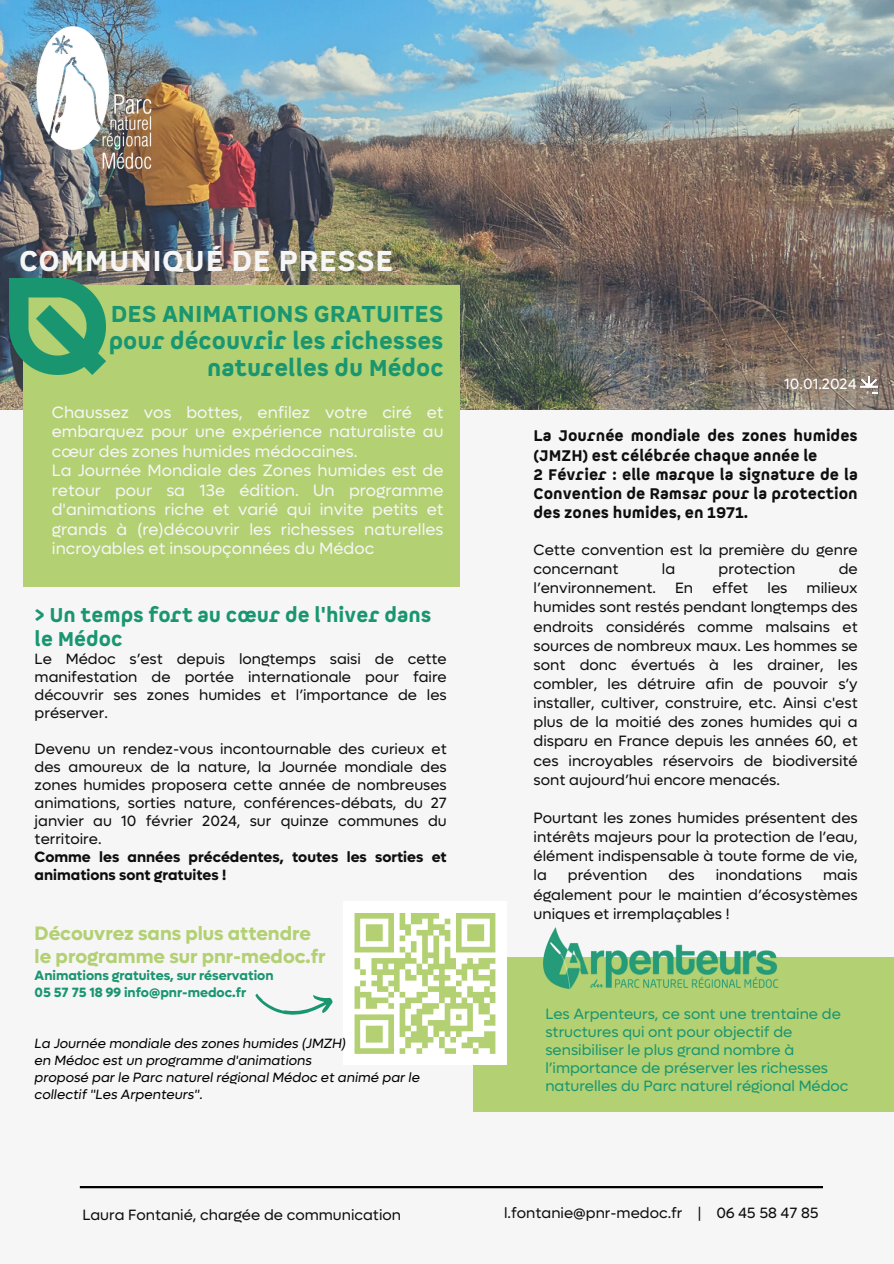
<style>
.page{position:relative;width:894px;height:1264px;background:#fff}
.page>*{position:absolute;margin:0;border:0;box-sizing:border-box;transform-origin:0 0}
.t1{font:900 28.05px "Spock Ess Alt 1";letter-spacing:.02em;color:#f6f6f6}
.t2{font:900 22.5px/27px "Spock Ess Alt 1";color:#199670;text-align:right}
.t3{font:700 19.5px "Lufga";color:#b3d073}
.t4{font:900 19.5px/23.7px "Spock Ess Alt 1";color:#199670}
.t5{font:16.5px/19.5px "Lufga";color:#f6f6f6;text-align:justify}
.t6{font:15px/19.2px "Lufga";color:#0e0e0e;text-align:justify}
.t7{font:15px/18px "Lufga";color:#199670}
.t8{font:900 15px/19.2px "Spock Ess Alt 1";color:#0e0e0e}
.t9{font:700 15px/18px "Lufga";color:#0e0e0e}
.t10{font:15px "Lufga";color:#fff}
.t11{font:italic 13.5px/16.8px "Lufga";color:#000}
.t12{font:700 13.5px "Lufga";color:#199670}
</style>
<div class="page">
<div style="left:0;top:0;width:893px;height:1263px;background:#f6f6f6"></div>
<img style="left:0;top:0;width:893px;height:410px">
<div style="left:23px;top:285px;width:436px;height:302px;background:#b3d073"></div>
<hr style="left:80px;top:1185px;width:742px;height:3px;background:#000">
<div style="left:472px;top:957px;width:421px;height:154px;background:#b3d073"></div>
<img style="left:10px;top:278px;width:95px;height:96px">
<img style="left:23px;top:13px;width:139px;height:173px">
<img style="left:543px;top:927px;width:236px;height:62px">
<img style="left:860px;top:376px;width:17px;height:17px">
<svg style="left:255px;top:993px;width:78px;height:22px"></svg>
<div style="left:343px;top:901px;width:163px;height:164px;background:#fff"></div>
<div style="left:456px;top:913px;width:39px;height:5px;background:#b3d073"></div>
<div style="left:467px;top:924px;width:17px;height:5px;background:#b3d073"></div>
<div style="left:467px;top:929px;width:17px;height:6px;background:#b3d073"></div>
<div style="left:467px;top:935px;width:17px;height:6px;background:#b3d073"></div>
<svg style="left:489px;top:918px;width:6px;height:28px"></svg>
<div style="left:456px;top:946px;width:39px;height:6px;background:#b3d073"></div>
<div style="left:478px;top:958px;width:17px;height:5px;background:#b3d073"></div>
<div style="left:461px;top:963px;width:28px;height:6px;background:#b3d073"></div>
<div style="left:472px;top:975px;width:23px;height:5px;background:#b3d073"></div>
<svg style="left:484px;top:969px;width:11px;height:22px"></svg>
<div style="left:467px;top:991px;width:28px;height:6px;background:#b3d073"></div>
<div style="left:472px;top:997px;width:12px;height:6px;background:#b3d073"></div>
<svg style="left:489px;top:997px;width:6px;height:6px"></svg>
<div style="left:478px;top:1003px;width:11px;height:5px;background:#b3d073"></div>
<div style="left:478px;top:1008px;width:11px;height:6px;background:#b3d073"></div>
<svg style="left:489px;top:1014px;width:6px;height:6px"></svg>
<div style="left:484px;top:1020px;width:11px;height:5px;background:#b3d073"></div>
<div style="left:484px;top:1031px;width:11px;height:5px;background:#b3d073"></div>
<div style="left:467px;top:1036px;width:28px;height:6px;background:#b3d073"></div>
<div style="left:478px;top:1042px;width:17px;height:6px;background:#b3d073"></div>
<svg style="left:354px;top:913px;width:124px;height:140px"></svg>
<svg style="left:489px;top:1048px;width:6px;height:5px"></svg>
<p class="t1" style="left:19px;top:243px;width:375px">COMMUNIQUÉ DE PRESSE</p>
<p class="t2" style="left:111px;top:301px;width:334px">DES ANIMATIONS GRATUITES</p>
<p class="t2" style="left:109px;top:328px;width:336px">pour découvrir les richesses naturelles du Médoc</p>
<p class="t5" style="left:52px;top:403px;width:393px">Chaussez vos bottes, enfilez votre ciré et embarquez pour une expérience naturaliste au cœur des zones humides médocaines.</p>
<p class="t5" style="left:52px;top:461px;width:393px">La Journée Mondiale des Zones humides est de retour pour sa 13e édition. Un programme d'animations riche et varié qui invite petits et grands à (re)découvrir les richesses naturelles incroyables et insoupçonnées du Médoc</p>
<p class="t4" style="left:35px;top:603px;width:398px">&gt; Un temps fort au cœur de l'hiver dans le Médoc</p>
<p class="t6" style="left:35px;top:650px;width:413px;line-height:18px">Le Médoc s’est depuis longtemps saisi de cette manifestation de portée internationale pour faire découvrir ses zones humides et l’importance de les préserver.</p>
<p class="t6" style="left:35px;top:740px;width:413px;line-height:18px">Devenu un rendez-vous incontournable des curieux et des amoureux de la nature, la Journée mondiale des zones humides proposera cette année de nombreuses animations, sorties nature, conférences-débats, du 27 janvier au 10 février 2024, sur quinze communes du territoire.</p>
<p class="t9" style="left:35px;top:848px;width:413px">Comme les années précédentes, toutes les sorties et animations sont gratuites !</p>
<p class="t3" style="left:35px;top:920px;width:278px">Découvrez sans plus attendre</p>
<p class="t3" style="left:35px;top:944px;width:292px">le programme sur pnr-medoc.fr</p>
<p class="t12" style="left:35px;top:967px;width:240px">Animations gratuites, sur réservation</p>
<p class="t12" style="left:35px;top:984px;width:213px">05 57 75 18 99 info@pnr-medoc.fr</p>
<p class="t11" style="left:35px;top:1035px;width:313px">La Journée mondiale des zones humides (JMZH)</p>
<p class="t11" style="left:35px;top:1052px;width:279px">en Médoc est un programme d'animations</p>
<p class="t11" style="left:35px;top:1068px;width:386px">proposé par le Parc naturel régional Médoc et animé par le collectif "Les Arpenteurs".</p>
<p class="t10" style="left:784px;top:374px;width:74px">10.01.2024</p>
<p class="t8" style="left:533px;top:426px;width:325px">La Journée mondiale des zones humides (JMZH) est célébrée chaque année le</p>
<p class="t8" style="left:533px;top:465px;width:325px;text-align:justify">2 Février : elle marque la signature de la Convention de Ramsar pour la protection des zones humides, en 1971.</p>
<p class="t6" style="left:533px;top:540px;width:325px">Cette convention est la première du genre concernant</p>
<p class="t6" style="left:661px;top:560px;width:15px">la</p>
<p class="t6" style="left:718px;top:560px;width:78px">protection</p>
<p class="t6" style="left:838px;top:560px;width:20px">de</p>
<p class="t6" style="left:533px;top:579px;width:124px">l’environnement.</p>
<p class="t6" style="left:675px;top:579px;width:20px">En</p>
<p class="t6" style="left:712px;top:579px;width:37px">effet</p>
<p class="t6" style="left:767px;top:579px;width:21px">les</p>
<p class="t6" style="left:533px;top:579px;width:325px;text-indent:273px">milieux humides sont restés pendant longtemps des endroits considérés comme malsains et sources de nombreux maux. Les hommes se sont donc évertués à les drainer, les combler, les détruire afin de pouvoir s’y installer, cultiver, construire, etc. Ainsi c'est plus de la moitié des zones humides qui a disparu en France depuis les années 60, et ces incroyables réservoirs de biodiversité sont aujourd’hui encore menacés.</p>
<p class="t6" style="left:533px;top:808px;width:325px">Pourtant les zones humides présentent des intérêts majeurs pour la protection de l’eau, élément indispensable à toute forme de vie, la</p>
<p class="t6" style="left:533px;top:866px;width:325px;text-indent:289px">mais également pour le maintien d’écosystèmes uniques et irremplaçables !</p>
<p class="t6" style="left:567px;top:866px;width:81px">prévention</p>
<p class="t6" style="left:668px;top:866px;width:28px">des</p>
<p class="t6" style="left:715px;top:866px;width:88px">inondations</p>
<p class="t7" style="left:545px;top:1005px;width:304px">Les Arpenteurs, ce sont une trentaine de structures qui ont pour objectif de sensibiliser le plus grand nombre à l’importance de préserver les richesses naturelles du Parc naturel régional Médoc</p>
<p class="t6" style="left:82px;top:1205px;width:320px">Laura Fontanié, chargée de communication</p>
<p class="t6" style="left:504px;top:1203px;width:316px">l.fontanie@pnr-medoc.fr | 06 45 58 47 85</p>
</div>
